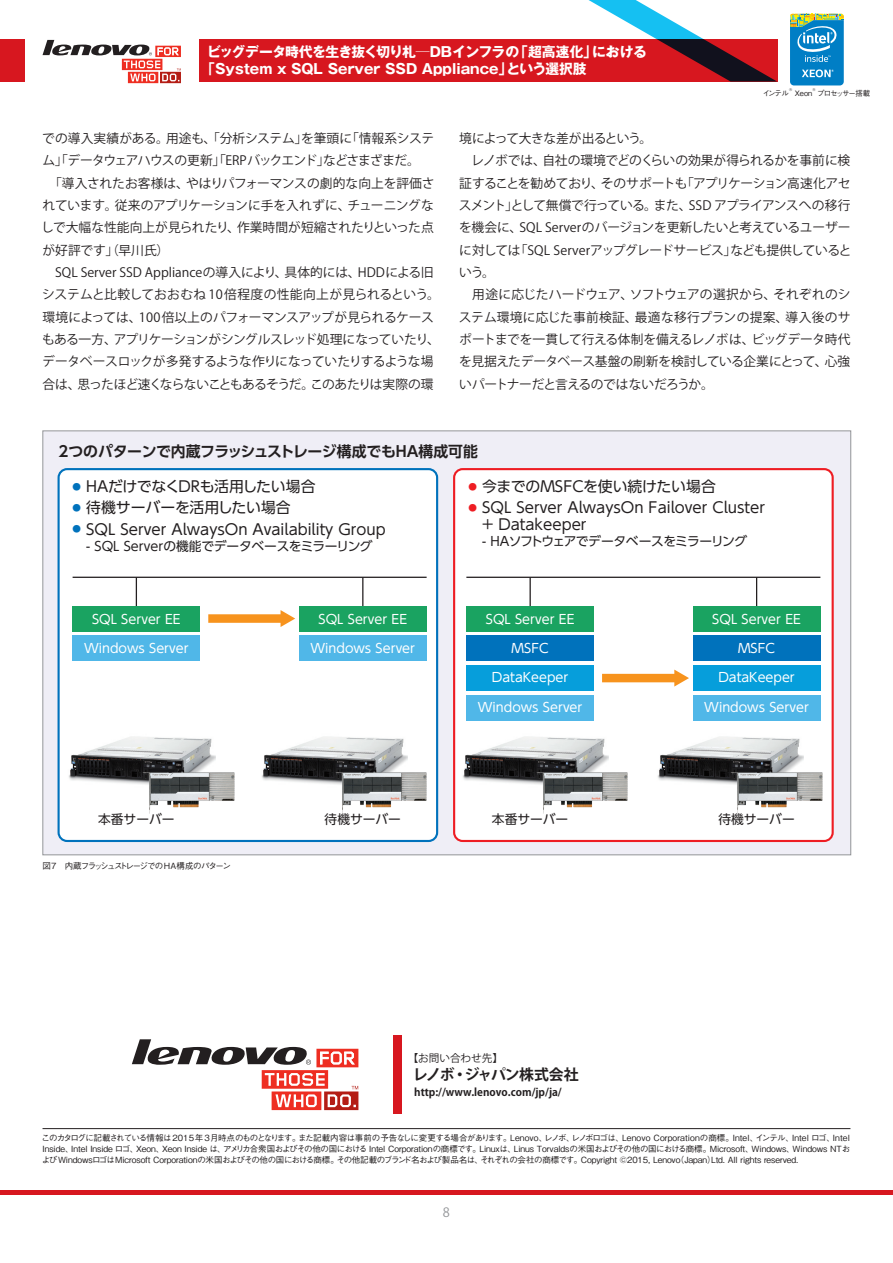
<style>
.page{position:relative;width:893px;height:1263px;background:#fff}
.page>*{position:absolute;margin:0;border:0;box-sizing:border-box;transform-origin:0 0}
.t1{font:14.85px/17px "UD Shin Go Pro";color:#231f20}
.t2{font:700 14.85px "UD Shin Go Pro De";letter-spacing:-.015em;color:#231f20}
.mn本文_14Q26H{font:700 14.85px "Koz Go Pro";letter-spacing:-.07em;color:#231f20}
.t3{font:700 13.8px/17px "Gothic MB101 Pro";color:#fff}
._3段本文{font:12.75px/22.4px "Koz Go Pro";letter-spacing:-.025em;color:#231f20;text-align:justify}
.t4{font:12.75px "UD Shin Go Pro";color:#fff}
.t5{font:12.75px "UD Shin Go Pro";letter-spacing:-.005em;color:#231f20}
.t6{font:12.75px "UD Shin Go Pro";letter-spacing:-.055em;color:#231f20}
._3段本文-2{font:12.75px "Koz Go Pro";letter-spacing:-.05em;color:#231f20}
.t7{font:12.75px "Koz Go Pro";color:#939598}
.mn本文_14Q26H-2{font:700 10.65px "Koz Go Pro";color:#231f20}
.mn本文_14Q26H-3{font:10.65px "Koz Go Pro";color:#231f20}
.キャプション{font:500 8.55px/10.6px "Gothic BBB Pro";letter-spacing:-.01em;color:#231f20;text-align:justify}
.キャプション-2{font:500 8.55px "Gothic BBB Pro";letter-spacing:-.135em;color:#231f20}
.t8{font:500 7.5px "Gothic BBB Pro";letter-spacing:-.1em;color:#231f20}
.t9{font:500 3.75px "Gothic BBB Pro";color:#231f20}
</style>
<div class="page">
<div style="left:0;top:39px;width:25px;height:43px;background:#d7171f"></div>
<svg style="left:43px;top:40px;width:138px;height:43px"></svg>
<hr style="left:0;top:1191px;width:893px;height:4px;background:#d7171f">
<div style="left:199px;top:39px;width:578px;height:43px;background:#d7171f"></div>
<svg style="left:588px;top:0;width:189px;height:82px"></svg>
<svg style="left:790px;top:14px;width:54px;height:71px;background:#3596be"></svg>
<div style="left:43px;top:431px;width:808px;height:424px;background:#efeef6"></div>
<div style="left:59px;top:469px;width:378px;height:372px;background:#fff;border-radius:9px"></div>
<div style="left:58px;top:468px;width:380px;height:374px;border:2px solid #0072bc;border-radius:9px"></div>
<div style="left:454px;top:469px;width:379px;height:372px;background:#fff;border-radius:9px"></div>
<div style="left:453px;top:468px;width:381px;height:374px;border:2px solid #ee1d23;border-radius:9px"></div>
<img style="left:463px;top:737px;width:146px;height:47px">
<img style="left:534px;top:769px;width:94px;height:45px">
<img style="left:658px;top:737px;width:145px;height:47px">
<img style="left:729px;top:769px;width:94px;height:45px">
<hr style="left:73px;top:577px;width:354px;height:1px;background:#231f20">
<hr style="left:136px;top:577px;width:1px;height:41px;background:#231f20">
<div style="left:73px;top:606px;width:127px;height:25px;background:#1aa361"></div>
<hr style="left:362px;top:577px;width:1px;height:41px;background:#231f20">
<div style="left:299px;top:606px;width:128px;height:25px;background:#1aa361"></div>
<div style="left:73px;top:635px;width:127px;height:26px;background:#50b7e8"></div>
<div style="left:299px;top:635px;width:128px;height:26px;background:#50b7e8"></div>
<div style="left:208px;top:614px;width:75px;height:9px;background:#f7931d"></div>
<svg style="left:281px;top:610px;width:14px;height:17px"></svg>
<hr style="left:466px;top:577px;width:354px;height:1px;background:#231f20">
<hr style="left:529px;top:577px;width:2px;height:41px;background:#231f20">
<div style="left:466px;top:606px;width:128px;height:25px;background:#1aa361"></div>
<hr style="left:756px;top:577px;width:1px;height:41px;background:#231f20">
<div style="left:693px;top:606px;width:127px;height:25px;background:#1aa361"></div>
<div style="left:466px;top:635px;width:128px;height:26px;background:#0072bc"></div>
<div style="left:693px;top:635px;width:127px;height:26px;background:#0072bc"></div>
<div style="left:602px;top:674px;width:75px;height:8px;background:#f7931d"></div>
<svg style="left:674px;top:670px;width:15px;height:16px"></svg>
<div style="left:466px;top:665px;width:128px;height:26px;background:#069edb"></div>
<div style="left:693px;top:665px;width:127px;height:26px;background:#069edb"></div>
<div style="left:466px;top:695px;width:128px;height:26px;background:#50b7e8"></div>
<div style="left:693px;top:695px;width:127px;height:26px;background:#50b7e8"></div>
<img style="left:69px;top:736px;width:146px;height:48px">
<img style="left:141px;top:769px;width:94px;height:45px">
<img style="left:262px;top:737px;width:146px;height:47px">
<img style="left:333px;top:769px;width:94px;height:45px">
<div style="left:394px;top:1035px;width:8px;height:79px;background:#d7171f"></div>
<svg style="left:132px;top:1039px;width:226px;height:71px"></svg>
<hr style="left:43px;top:1128px;width:807px;height:1px;background:#231f20">
<p class="t3" style="left:201px;top:42px;width:447px;text-indent:6px">ビッグデータ時代を生き抜く切り札─DBインフラの「超高速化」における「System x SQL Server SSD Appliance」という選択肢</p>
<p class="t3" style="left:208px;top:42px;width:446px">OSSクラウド基盤の大本命「OpenStack」<br>─ 導入の基礎から「本番環境」を視野に入れた運用のコツまでを理解する</p>
<p class="t8" style="left:763px;top:87px;width:28px">インテル</p>
<p class="t9" style="left:789px;top:87px;width:5px">®</p>
<p class="t9" style="left:812px;top:87px;width:5px">®</p>
<p class="t8" style="left:817px;top:87px;width:55px">プロセッサー搭載</p>
<p class="t8" style="left:795px;top:87px;width:19px">Xeon</p>
<p class="_3段本文" style="left:42px;top:128px;width:393px">での導入実績がある。用途も、「分析システム」を筆頭に「情報系システム」「データウェアハウスの更新」「ERPバックエンド」などさまざまだ。</p>
<p class="_3段本文" style="left:41px;top:172px;width:395px">　「導入されたお客様は、やはりパフォーマンスの劇的な向上を評価されています。従来のアプリケーションに手を入れずに、チューニングなしで大幅な性能向上が見られたり、作業時間が短縮されたりといった点が好評です」（早川氏）</p>
<p class="_3段本文" style="left:42px;top:261px;width:399px;text-align:left">　SQL Server SSD Applianceの導入により、具体的には、HDDによる旧システムと比較しておおむね 10倍程度の性能向上が見られるという。環境によっては、100倍以上のパフォーマンスアップが見られるケースもある一方、アプリケーションがシングルスレッド処理になっていたり、データベースロックが多発するような作りになっていたりするような場合は、思ったほど速くならないこともあるそうだ。このあたりは実際の環</p>
<p class="_3段本文-2" style="left:459px;top:130px;width:195px">境によって大きな差が出るという。</p>
<p class="_3段本文" style="left:459px;top:150px;width:394px">　レノボでは、自社の環境でどのくらいの効果が得られるかを事前に検証することを勧めており、そのサポートも「アプリケーション高速化アセスメント」として無償で行っている。また、SSD アプライアンスへの移行を機会に、SQL Serverのバージョンを更新したいと考えているユーザーに対しては「SQL Serverアップグレードサービス」なども提供しているという。</p>
<p class="_3段本文" style="left:459px;top:284px;width:393px">　用途に応じたハードウェア、ソフトウェアの選択から、それぞれのシステム環境に応じた事前検証、最適な移行プランの提案、導入後のサポートまでを一貫して行える体制を備えるレノボは、ビッグデータ時代を見据えたデータベース基盤の刷新を検討している企業にとって、心強いパートナーだと言えるのではないだろうか。</p>
<p class="t2" style="left:59px;top:439px;width:421px">2つのパターンで内蔵フラッシュストレージ構成でもHA構成可能</p>
<p class="t1" style="left:73px;top:478px;width:245px"><sup>●</sup> HAだけでなくDRも活用したい場合</p>
<p class="t1" style="left:73px;top:499px;width:220px"><sup>●</sup> 待機サーバーを活用したい場合</p>
<p class="t1" style="left:73px;top:520px;width:315px"><sup>●</sup> SQL Server AlwaysOn Availability Group</p>
<p class="t5" style="left:86px;top:536px;width:288px">- SQL Serverの機能でデータベースをミラーリング</p>
<p class="t1" style="left:469px;top:478px;width:249px"><sup>●</sup> 今までのMSFCを使い続けたい場合</p>
<p class="t1" style="left:482px;top:499px;width:285px;text-indent:-14px"><sup>●</sup> SQL Server AlwaysOn Failover Cluster + Datakeeper</p>
<p class="t6" style="left:482px;top:530px;width:266px">- HAソフトウェアでデータベースをミラーリング</p>
<p class="t4" style="left:92px;top:609px;width:90px">SQL Server EE</p>
<p class="t4" style="left:318px;top:609px;width:90px">SQL Server EE</p>
<p class="t4" style="left:84px;top:637px;width:106px">Windows Server</p>
<p class="t4" style="left:311px;top:637px;width:106px">Windows Server</p>
<p class="t4" style="left:486px;top:609px;width:90px">SQL Server EE</p>
<p class="t4" style="left:712px;top:609px;width:90px">SQL Server EE</p>
<p class="t4" style="left:512px;top:637px;width:39px">MSFC</p>
<p class="t4" style="left:738px;top:637px;width:39px">MSFC</p>
<p class="t4" style="left:492px;top:667px;width:78px">DataKeeper</p>
<p class="t4" style="left:718px;top:667px;width:78px">DataKeeper</p>
<p class="t4" style="left:478px;top:697px;width:106px">Windows Server</p>
<p class="t4" style="left:704px;top:697px;width:106px">Windows Server</p>
<p class="t5" style="left:98px;top:809px;width:78px">本番サーバー</p>
<p class="t5" style="left:325px;top:809px;width:78px">待機サーバー</p>
<p class="t5" style="left:492px;top:809px;width:78px">本番サーバー</p>
<p class="t5" style="left:718px;top:809px;width:78px">待機サーバー</p>
<p class="キャプション-2" style="left:43px;top:859px;width:190px">図7　内蔵フラッシュストレージでの HA構成のパターン</p>
<p class="mn本文_14Q26H-3" style="left:408px;top:1051px;width:97px">【お問い合わせ先】</p>
<p class="mn本文_14Q26H" style="left:413px;top:1065px;width:167px">レノボ・ジャパン株式会社</p>
<p class="mn本文_14Q26H-2" style="left:414px;top:1085px;width:149px">http://www.lenovo.com/jp/ja/</p>
<p class="キャプション" style="left:42px;top:1132px;width:810px">このカタログに記載されている情報は2015年 3月時点のものとなります。また記載内容は事前の予告なしに変更する場合があります。Lenovo、レノボ、レノボロゴは、Lenovo Corporationの商標。Intel、インテル、Intel ロゴ、Intel Inside、Intel Inside ロゴ、Xeon、Xeon Inside は、アメリカ合衆国およびその他の国における Intel Corporationの商標です。Linuxは、Linus Torvaldsの米国およびその他の国における商標。Microsoft、Windows、Windows NTおよびWindowsロゴはMicrosoft Corporationの米国およびその他の国における商標。その他記載のブランド名および製品名は、それぞれの会社の商標です。Copyright ©2015, Lenovo（Japan）Ltd. All rights reserved.</p>
<p class="t7" style="left:443px;top:1204px;width:9px">8</p>
</div>
